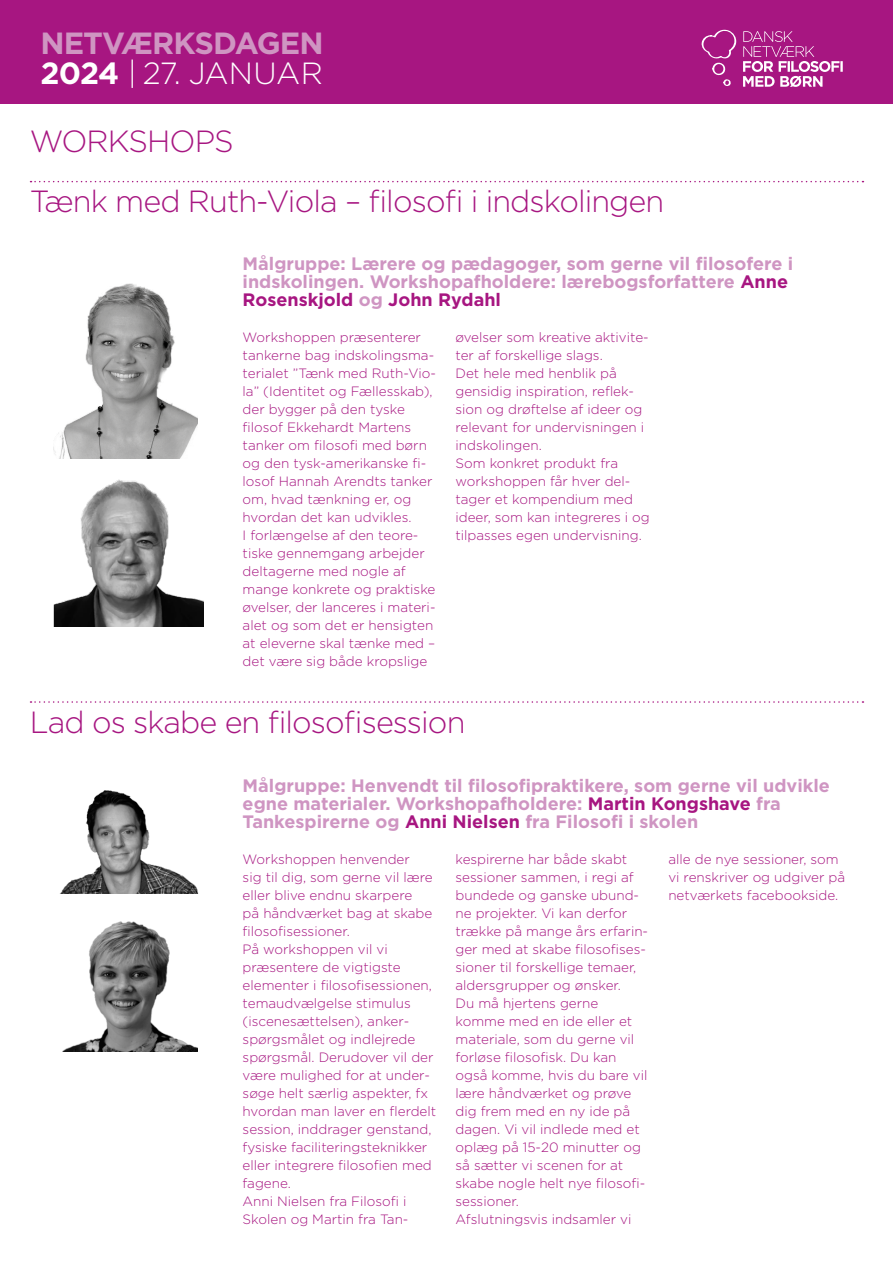
<style>
.page{position:relative;width:893px;height:1263px;background:#fff}
.page>*{position:absolute;margin:0;border:0;box-sizing:border-box;transform-origin:0 0}
.t1{font:300 30.6px "Gotham";letter-spacing:-.03em;color:#a71681}
.t2{font:700 30.6px/30.2px "Gotham";letter-spacing:-.03em;color:#cf95c2}
.t3{font:700 18px/18px "Gotham";color:#cf95c2}
.t4{font:300 13.5px/18px "Gotham";color:#a71681}
.s1{color:#fff}
.s2{font-weight:300;color:#fff}
.s3{color:#a71681}
</style>
<div class="page">
<div style="left:0;top:0;width:893px;height:104px;background:#a71681"></div>
<svg style="left:701px;top:29px;width:36px;height:57px"></svg>
<svg style="left:743px;top:31px;width:100px;height:56px"></svg>
<svg style="left:31px;top:181px;width:832px;height:1px"></svg>
<img style="left:53px;top:283px;width:145px;height:175px">
<img style="left:53px;top:479px;width:151px;height:148px">
<svg style="left:31px;top:701px;width:832px;height:2px"></svg>
<img style="left:60px;top:790px;width:138px;height:103px">
<img style="left:62px;top:921px;width:135px;height:130px">
<h1 class="t2" style="left:40px;top:28px;width:285px">NETVÆRKSDAGEN<br><span class="s1">2024</span> <span class="s2">| 27. JANUAR</span></h1>
<h1 class="t1" style="left:30px;top:122px;width:206px">WORKSHOPS</h1>
<h1 class="t1" style="left:30px;top:182px;width:636px">Tænk med Ruth-Viola – filosofi i indskolingen</h1>
<h2 class="t3" style="left:243px;top:255px;width:552px">Målgruppe: Lærere og pædagoger, som gerne vil filosofere i indskolingen. Workshopafholdere: lærebogsforfattere <span class="s3">Anne<br>Rosenskjold</span> og <span class="s3">John Rydahl</span></h2>
<p class="t4" style="left:243px;top:328px;width:195px">Workshoppen præsenterer tankerne bag indskolingsma&shy;terialet ”Tænk med Ruth-Vio&shy;la” (Identitet og Fællesskab), der bygger på den tyske filosof Ekkehardt Martens tanker om filosofi med børn og den tysk-amerikanske fi&shy;losof Hannah Arendts tanker om, hvad tænkning er, og hvordan det kan udvikles.<br>I forlængelse af den teore&shy;tiske gennemgang arbejder deltagerne med nogle af mange konkrete og praktiske øvelser, der lanceres i materi&shy;alet og som det er hensigten at eleverne skal tænke med – det være sig både kropslige</p>
<p class="t4" style="left:455px;top:328px;width:196px">øvelser som kreative aktivite&shy;ter af forskellige slags.<br>Det hele med henblik på gensidig inspiration, reflek&shy;sion og drøftelse af ideer og relevant for undervisningen i indskolingen.<br>Som konkret produkt fra workshoppen får hver del&shy;tager et kompendium med ideer, som kan integreres i og tilpasses egen undervisning.</p>
<h1 class="t1" style="left:30px;top:702px;width:437px">Lad os skabe en filosofisession</h1>
<h2 class="t3" style="left:243px;top:777px;width:589px">Målgruppe: Henvendt til filosofipraktikere, som gerne vil udvikle egne materialer. Workshopafholdere: <span class="s3">Martin Kongshave</span> fra<br>Tankespirerne og <span class="s3">Anni Nielsen</span> fra Filosofi i skolen</h2>
<p class="t4" style="left:243px;top:850px;width:195px">Workshoppen henvender<br>sig til dig, som gerne vil lære eller blive endnu skarpere<br>på håndværket bag at skabe filosofisessioner.<br>På workshoppen vil vi præsentere de vigtigste elementer i filosofisessionen, temaudvælgelse stimulus (iscenesættelsen), anker&shy;spørgsmålet og indlejrede spørgsmål. Derudover vil der være mulighed for at under&shy;søge helt særlig aspekter, fx hvordan man laver en flerdelt session, inddrager genstand, fysiske faciliteringsteknikker eller integrere filosofien med fagene.<br>Anni Nielsen fra Filosofi i<br>Skolen og Martin fra Tan-</p>
<p class="t4" style="left:455px;top:850px;width:194px">kespirerne har både skabt sessioner sammen, i regi af bundede og ganske ubund&shy;ne projekter. Vi kan derfor trække på mange års erfarin&shy;ger med at skabe filosofises&shy;sioner til forskellige temaer, aldersgrupper og ønsker.<br>Du må hjertens gerne komme med en ide eller et materiale, som du gerne vil forløse filosofisk. Du kan også komme, hvis du bare vil lære håndværket og prøve dig frem med en ny ide på dagen. Vi vil indlede med et oplæg på 15-20 minutter og så sætter vi scenen for at skabe nogle helt nye filosofi&shy;sessioner.<br>Afslutningsvis indsamler vi</p>
<p class="t4" style="left:668px;top:850px;width:178px">alle de nye sessioner, som vi renskriver og udgiver på netværkets facebookside.</p>
</div>
